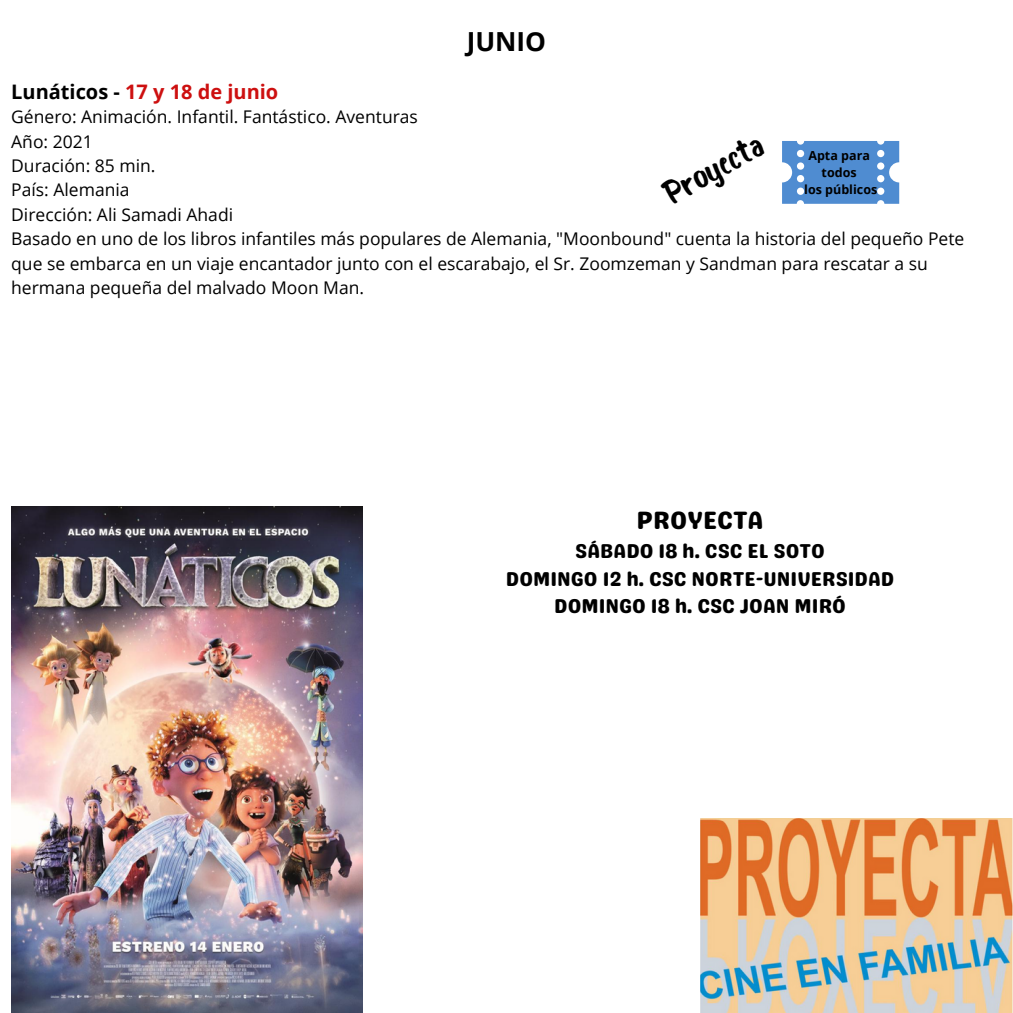
<style>
.page{position:relative;width:1013px;height:1013px;background:#fff}
.page>*{position:absolute;margin:0;border:0;box-sizing:border-box;transform-origin:0 0}
.t1{font:33.12px "Bosk";color:#000}
.t2{font:700 26.25px "Open Sans";color:#000}
.t3{font:25px "Genty Sans";color:#000}
.t4{font:20px "Genty Sans";color:#000}
.t5{font:700 20px "Open Sans";color:#cd1010}
.t6{font:17.5px/24.4px "Open Sans";color:#000}
.t7{font:700 12.5px "Open Sans";color:#000}
.s1{color:#000}
</style>
<div class="page">
<img style="left:700px;top:818px;width:312px;height:194px">
<img style="left:11px;top:506px;width:352px;height:506px">
<svg style="left:782px;top:141px;width:117px;height:63px;background:#6097d5"></svg>
<p class="t2" style="left:467px;top:23px;width:81px">JUNIO</p>
<p class="t5" style="left:11px;top:77px;width:268px"><span class="s1">Lunáticos -</span> 17 y 18 de junio</p>
<p class="t6" style="left:11px;top:104px;width:408px">Género: Animación. Infantil. Fantástico. Aventuras</p>
<p class="t6" style="left:11px;top:129px;width:83px">Año: 2021</p>
<p class="t6" style="left:11px;top:153px;width:146px">Duración: 85 min.</p>
<p class="t6" style="left:11px;top:177px;width:120px">País: Alemania</p>
<p class="t6" style="left:11px;top:202px;width:223px">Dirección: Ali Samadi Ahadi</p>
<p class="t6" style="left:11px;top:226px;width:954px">Basado en uno de los libros infantiles más populares de Alemania, "Moonbound" cuenta la historia del pequeño Pete que se embarca en un viaje encantador junto con el escarabajo, el Sr. Zoomzeman y Sandman para rescatar a su hermana pequeña del malvado Moon Man.</p>
<p class="t1" style="left:659px;top:184px;width:111px;rotate:-29deg">Proyecta</p>
<p class="t7" style="left:808px;top:147px;width:63px">Apta para</p>
<p class="t7" style="left:821px;top:164px;width:37px">todos</p>
<p class="t7" style="left:804px;top:181px;width:75px">los públicos</p>
<p class="t3" style="left:636px;top:505px;width:129px">PROYECTA</p>
<p class="t4" style="left:575px;top:539px;width:251px">SÁBADO 18 h. CSC EL SOTO</p>
<p class="t4" style="left:506px;top:566px;width:390px">DOMINGO 12 h. CSC NORTE-UNIVERSIDAD</p>
<p class="t4" style="left:554px;top:594px;width:293px">DOMINGO 18 h. CSC JOAN MIRÓ</p>
</div>
